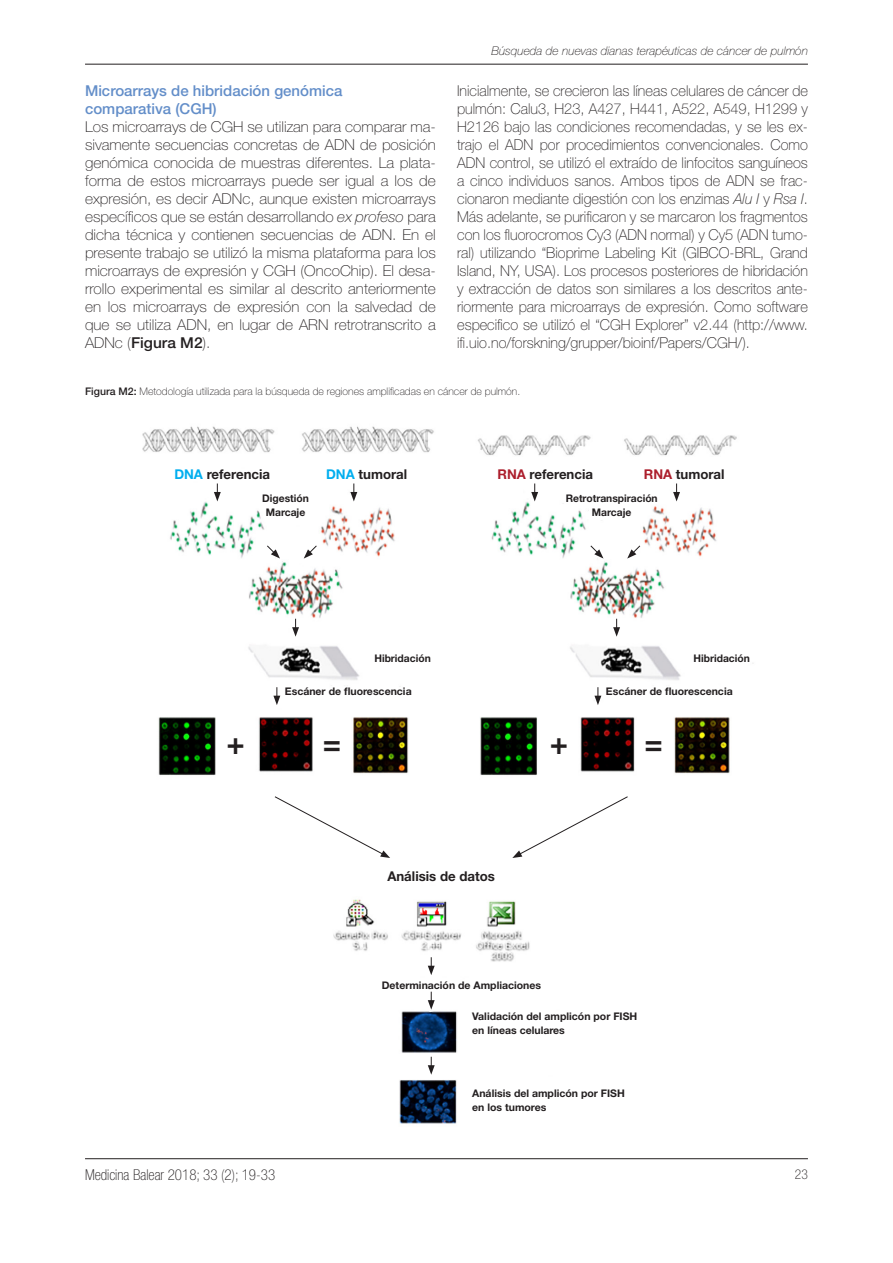
<style>
.page{position:relative;width:893px;height:1263px;background:#fff}
.page>*{position:absolute;margin:0;border:0;box-sizing:border-box;transform-origin:0 0}
.t1{font:700 31.2px "Helvetica Neue LT Std";color:#231f20}
.t2{font:100 15px/18px "Helvetica Neue LT Std";color:#231f20;text-align:justify}
.t3{font:500 15px "Helvetica Neue LT Std";color:#638ec9}
.t4{font:100 condensed 15px "Helvetica Neue LT Std";color:#231f20}
.t5{font:700 13.5px "Helvetica Neue LT Std";color:#231f20}
.t6{font:100 condensed 13.5px "Helvetica Neue LT Std";color:#231f20}
.t7{font:italic 100 12px "Helvetica Neue LT Std";color:#231f20}
.t8{font:700 10.5px "Helvetica Neue LT Std";color:#231f20}
.t9{font:100 10.5px "Helvetica Neue LT Std";color:#231f20}
.s1{font-style:italic}
.s2{font-weight:500}
.s3{color:#00aeef}
.s4{color:#ac1e2c}
</style>
<div class="page">
<hr style="left:85px;top:1158px;width:723px;height:1px;background:#231f20">
<hr style="left:85px;top:64px;width:723px;height:1px;background:#231f20">
<img style="left:142px;top:426px;width:611px;height:698px">
<svg style="left:214px;top:483px;width:7px;height:18px"></svg>
<svg style="left:350px;top:483px;width:7px;height:18px"></svg>
<svg style="left:292px;top:619px;width:7px;height:18px"></svg>
<svg style="left:274px;top:796px;width:116px;height:62px"></svg>
<svg style="left:512px;top:796px;width:117px;height:62px"></svg>
<svg style="left:273px;top:687px;width:7px;height:18px"></svg>
<svg style="left:594px;top:687px;width:7px;height:18px"></svg>
<svg style="left:428px;top:957px;width:7px;height:18px"></svg>
<svg style="left:428px;top:992px;width:7px;height:18px"></svg>
<svg style="left:428px;top:1057px;width:7px;height:18px"></svg>
<svg style="left:613px;top:619px;width:7px;height:18px"></svg>
<svg style="left:531px;top:483px;width:7px;height:18px"></svg>
<svg style="left:590px;top:545px;width:13px;height:13px"></svg>
<svg style="left:266px;top:545px;width:14px;height:13px"></svg>
<svg style="left:627px;top:545px;width:14px;height:13px"></svg>
<svg style="left:304px;top:545px;width:13px;height:13px"></svg>
<svg style="left:673px;top:483px;width:7px;height:18px"></svg>
<p class="t7" style="left:491px;top:44px;width:318px">Búsqueda de nuevas dianas terapéuticas de cáncer de pulmón</p>
<p class="t3" style="left:85px;top:81px;width:259px">Microarrays de hibridación genómica</p>
<p class="t3" style="left:85px;top:99px;width:133px">comparativa (CGH)</p>
<p class="t2" style="left:85px;top:117px;width:352px">Los microarrays de CGH se utilizan para comparar ma&shy;sivamente secuencias concretas de ADN de posición genómica conocida de muestras diferentes. La plata&shy;forma de estos microarrays puede ser igual a los de expresión, es decir ADNc, aunque existen microarrays específicos que se están desarrollando <span class="s1">ex profeso</span> para dicha técnica y contienen secuencias de ADN. En el presente trabajo se utilizó la misma plataforma para los microarrays de expresión y CGH (OncoChip). El desa&shy;rrollo experimental es similar al descrito anteriormente en los microarrays de expresión con la salvedad de que se utiliza ADN, en lugar de ARN retrotranscrito a ADNc (<span class="s2">Figura M2</span>).</p>
<p class="t2" style="left:457px;top:81px;width:352px">Inicialmente, se crecieron las líneas celulares de cáncer de pulmón: Calu3, H23, A427, H441, A522, A549, H1299 y H2126 bajo las condiciones recomendadas, y se les ex&shy;trajo el ADN por procedimientos convencionales. Como ADN control, se utilizó el extraído de linfocitos sanguíneos a cinco individuos sanos. Ambos tipos de ADN se frac&shy;cionaron mediante digestión con los enzimas <span class="s1">Alu I</span> y <span class="s1">Rsa I</span>.<br>Más adelante, se purificaron y se marcaron los fragmentos con los fluorocromos Cy3 (ADN normal) y Cy5 (ADN tumo&shy;ral) utilizando “Bioprime Labeling Kit (GIBCO-BRL, Grand Island, NY, USA). Los procesos posteriores de hibridación y extracción de datos son similares a los descritos ante&shy;riormente para microarrays de expresión. Como software especifico se utilizó el “CGH Explorer” v2.44 (http://www. ifi.uio.no/forskning/grupper/bioinf/Papers/CGH/).</p>
<p class="t9" style="left:85px;top:386px;width:437px"><span class="s2">Figura M2:</span> Metodología utilizada para la búsqueda de regiones amplificadas en cáncer de pulmón.</p>
<p class="t5" style="left:174px;top:465px;width:97px"><span class="s3">DNA</span> referencia</p>
<p class="t8" style="left:262px;top:492px;width:48px">Digestión</p>
<p class="t8" style="left:266px;top:505px;width:41px">Marcaje</p>
<p class="t5" style="left:326px;top:465px;width:83px"><span class="s3">DNA</span> tumoral</p>
<p class="t5" style="left:644px;top:465px;width:82px"><span class="s4">RNA</span> tumoral</p>
<p class="t5" style="left:497px;top:465px;width:97px"><span class="s4">RNA</span> referencia</p>
<p class="t8" style="left:566px;top:492px;width:94px">Retrotranspiración</p>
<p class="t8" style="left:592px;top:505px;width:41px">Marcaje</p>
<p class="t8" style="left:374px;top:651px;width:58px">Hibridación</p>
<p class="t8" style="left:693px;top:651px;width:58px">Hibridación</p>
<p class="t8" style="left:285px;top:684px;width:128px">Escáner de fluorescencia</p>
<p class="t8" style="left:606px;top:684px;width:128px">Escáner de fluorescencia</p>
<p class="t1" style="left:226px;top:723px;width:20px">+</p>
<p class="t1" style="left:323px;top:723px;width:20px">=</p>
<p class="t1" style="left:550px;top:723px;width:20px">+</p>
<p class="t1" style="left:644px;top:723px;width:20px">=</p>
<p class="t5" style="left:387px;top:868px;width:109px">Análisis de datos</p>
<p class="t8" style="left:382px;top:978px;width:161px">Determinación de Ampliaciones</p>
<p class="t8" style="left:472px;top:1010px;width:167px">Validación del amplicón por FISH</p>
<p class="t8" style="left:472px;top:1023px;width:94px">en líneas celulares</p>
<p class="t8" style="left:472px;top:1087px;width:154px">Análisis del amplicón por FISH</p>
<p class="t8" style="left:472px;top:1100px;width:76px">en los tumores</p>
<p class="t4" style="left:85px;top:1166px;width:192px">Medicina Balear 2018; 33 (2); 19-33</p>
<p class="t6" style="left:795px;top:1167px;width:14px">23</p>
</div>
